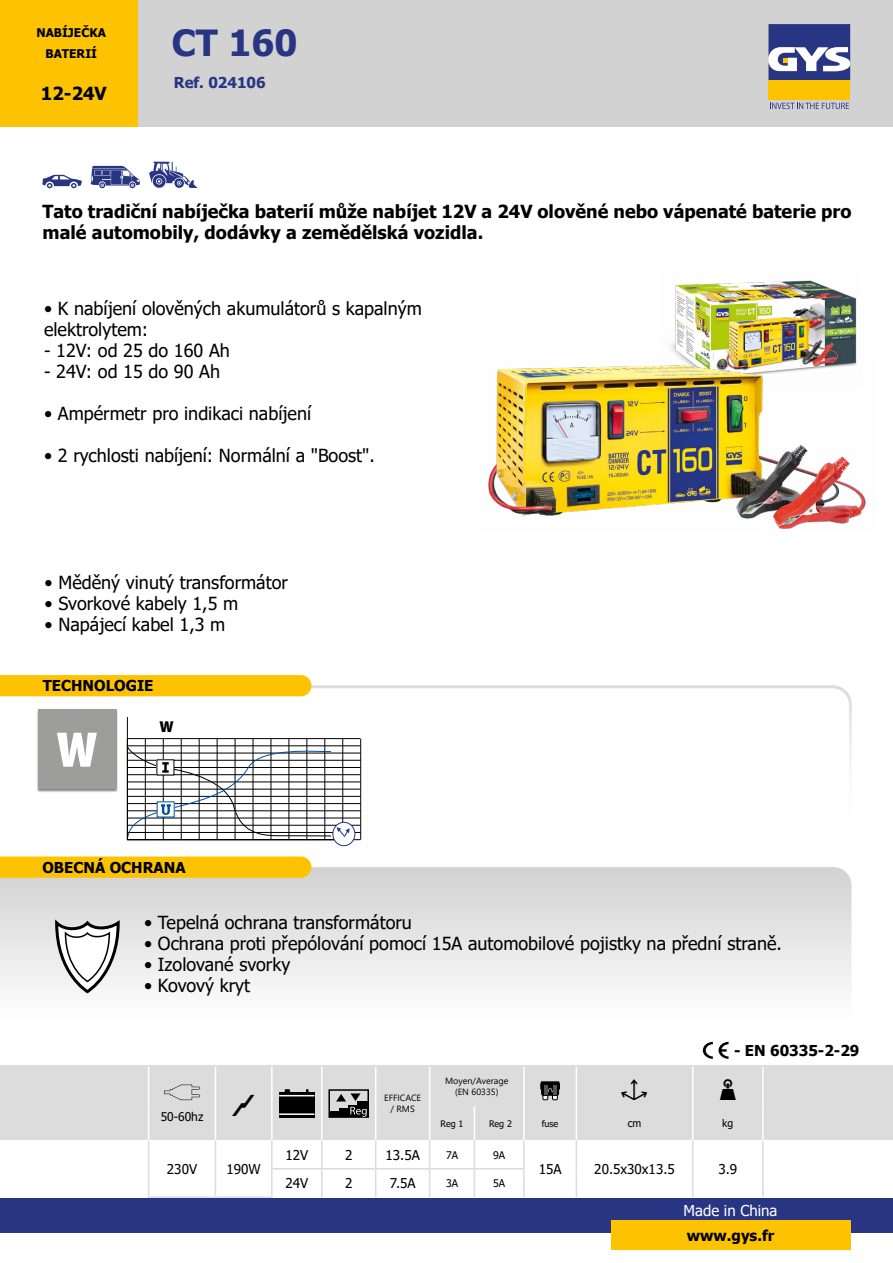
<style>
.page{position:relative;width:893px;height:1263px;background:#fff}
.page>*{position:absolute;margin:0;border:0;box-sizing:border-box;transform-origin:0 0}
.t1{font:900 condensed 50.4px "Myriad Pro";color:#fff;scale:1.18 1}
.t2{font:700 36px "Tahoma";color:#283583}
.t3{font:18px/21px "Tahoma";color:#000}
.t4{font:700 18px/21px "Tahoma";color:#000}
.t5{font:900 15.75px "Myriad Pro";color:#000}
.t6{font:700 15px "Tahoma";color:#000}
.t7{font:15px "Tahoma";color:#fff}
.t8{font:700 15px "Tahoma";color:#283583}
.t9{font:13.5px "Tahoma";color:#000}
.t10{font:700 12px/21px "Tahoma";color:#000;text-align:center}
.t11{font:12px "Tahoma";color:#000}
.t12{font:10.5px "Tahoma";color:#000}
.t13{font:9px/10.8px "Segoe UI";color:#000;text-align:center}
.t14{font:9px "Tahoma";color:#000}
</style>
<div class="page">
<div style="left:0;top:1065px;width:893px;height:75px;background:#dcdcdc"></div>
<div style="left:137px;top:0;width:756px;height:127px;background:#d2d2d2"></div>
<div style="left:0;top:1198px;width:893px;height:34px;background:#283583"></div>
<div style="left:768px;top:81px;width:82px;height:19px;background:#fdc300"></div>
<svg style="left:768px;top:24px;width:82px;height:57px;background:#676ea1"></svg>
<svg style="left:770px;top:103px;width:79px;height:6px"></svg>
<div style="left:0;top:0;width:137px;height:127px;background:#fdc300"></div>
<div style="left:611px;top:1220px;width:239px;height:30px;background:#fdc300"></div>
<svg style="left:0;top:867px;width:851px;height:120px"></svg>
<svg style="left:0;top:685px;width:852px;height:162px"></svg>
<div style="left:0;top:675px;width:311px;height:21px;background:#fdc300"></div>
<svg style="left:0;top:856px;width:311px;height:22px;background:#fcc409"></svg>
<svg style="left:54px;top:916px;width:67px;height:78px"></svg>
<img style="left:670px;top:280px;width:187px;height:75px">
<img style="left:488px;top:355px;width:378px;height:174px">
<hr style="left:215px;top:1067px;width:1px;height:39px;background:#fff">
<hr style="left:271px;top:1067px;width:2px;height:39px;background:#fff">
<hr style="left:321px;top:1067px;width:1px;height:39px;background:#fff">
<hr style="left:375px;top:1067px;width:1px;height:39px;background:#fff">
<hr style="left:429px;top:1067px;width:1px;height:39px;background:#fff">
<hr style="left:523px;top:1067px;width:2px;height:39px;background:#fff">
<hr style="left:576px;top:1067px;width:1px;height:39px;background:#fff">
<hr style="left:692px;top:1067px;width:1px;height:39px;background:#fff">
<hr style="left:215px;top:1106px;width:1px;height:34px;background:#fff">
<hr style="left:271px;top:1106px;width:2px;height:34px;background:#fff">
<hr style="left:321px;top:1106px;width:1px;height:34px;background:#fff">
<hr style="left:375px;top:1106px;width:1px;height:34px;background:#fff">
<hr style="left:429px;top:1106px;width:1px;height:34px;background:#fff">
<hr style="left:474px;top:1106px;width:1px;height:34px;background:#fff">
<hr style="left:523px;top:1106px;width:2px;height:34px;background:#fff">
<hr style="left:576px;top:1106px;width:1px;height:34px;background:#fff">
<hr style="left:692px;top:1106px;width:1px;height:34px;background:#fff">
<svg style="left:148px;top:1140px;width:546px;height:57px"></svg>
<hr style="left:148px;top:1067px;width:1px;height:39px;background:#fff">
<hr style="left:148px;top:1106px;width:1px;height:34px;background:#fff">
<hr style="left:762px;top:1140px;width:2px;height:29px;background:#dcdcdc">
<hr style="left:762px;top:1169px;width:2px;height:28px;background:#dcdcdc">
<hr style="left:762px;top:1067px;width:2px;height:39px;background:#fff">
<hr style="left:762px;top:1106px;width:2px;height:34px;background:#fff">
<hr style="left:216px;top:1196px;width:57px;height:2px;background:#dcdcdc">
<hr style="left:148px;top:1196px;width:68px;height:2px;background:#dcdcdc">
<hr style="left:273px;top:1168px;width:49px;height:1px;background:#dadada">
<hr style="left:322px;top:1168px;width:54px;height:1px;background:#dadada">
<hr style="left:376px;top:1168px;width:53px;height:1px;background:#dadada">
<hr style="left:430px;top:1168px;width:44px;height:1px;background:#dadada">
<hr style="left:474px;top:1168px;width:49px;height:1px;background:#dadada">
<svg style="left:164px;top:1084px;width:36px;height:16px"></svg>
<div style="left:279px;top:1092px;width:35px;height:26px;background:#000"></div>
<hr style="left:279px;top:1113px;width:35px;height:2px;background:#fff">
<hr style="left:279px;top:1095px;width:35px;height:1px;background:#fff">
<svg style="left:284px;top:1089px;width:6px;height:3px"></svg>
<div style="left:328px;top:1089px;width:41px;height:29px;border:2px solid #000"></div>
<div style="left:329px;top:1112px;width:10px;height:5px;background:#000"></div>
<div style="left:339px;top:1108px;width:10px;height:9px;background:#000"></div>
<svg style="left:349px;top:1105px;width:9px;height:11px"></svg>
<div style="left:358px;top:1101px;width:10px;height:16px;background:#000"></div>
<svg style="left:350px;top:1107px;width:17px;height:10px"></svg>
<svg style="left:336px;top:1093px;width:24px;height:8px"></svg>
<svg style="left:541px;top:1081px;width:19px;height:19px"></svg>
<hr style="left:553px;top:1085px;width:4px;height:10px;background:#575756">
<hr style="left:544px;top:1085px;width:4px;height:10px;background:#575756">
<svg style="left:703px;top:1042px;width:26px;height:17px"></svg>
<svg style="left:42px;top:175px;width:40px;height:13px"></svg>
<svg style="left:90px;top:166px;width:50px;height:22px"></svg>
<svg style="left:149px;top:162px;width:49px;height:26px"></svg>
<img style="left:35px;top:708px;width:85px;height:86px">
<div style="left:38px;top:709px;width:78px;height:80px;background:#9d9d9c"></div>
<hr style="left:127px;top:839px;width:233px;height:1px;background:#000">
<hr style="left:127px;top:832px;width:233px;height:1px;background:#000">
<hr style="left:127px;top:825px;width:233px;height:1px;background:#000">
<hr style="left:127px;top:818px;width:233px;height:1px;background:#000">
<hr style="left:127px;top:810px;width:233px;height:1px;background:#000">
<hr style="left:127px;top:803px;width:233px;height:1px;background:#000">
<hr style="left:127px;top:796px;width:233px;height:1px;background:#000">
<hr style="left:127px;top:789px;width:233px;height:1px;background:#000">
<hr style="left:127px;top:782px;width:233px;height:1px;background:#000">
<hr style="left:127px;top:774px;width:233px;height:1px;background:#000">
<hr style="left:127px;top:767px;width:233px;height:1px;background:#000">
<hr style="left:127px;top:760px;width:233px;height:1px;background:#000">
<hr style="left:127px;top:753px;width:233px;height:1px;background:#000">
<hr style="left:127px;top:745px;width:233px;height:1px;background:#000">
<hr style="left:127px;top:738px;width:233px;height:1px;background:#000">
<hr style="left:360px;top:739px;width:1px;height:101px;background:#000">
<svg style="left:333px;top:822px;width:22px;height:24px"></svg>
<div style="left:333px;top:822px;width:22px;height:24px;border:1px solid #283583;border-radius:50%"></div>
<svg style="left:126px;top:717px;width:224px;height:124px"></svg>
<p class="t10" style="left:36px;top:22px;width:71px">NABÍJEČKA<br>BATERIÍ</p>
<p class="t4" style="left:41px;top:83px;width:67px">12-24V</p>
<h2 class="t2" style="left:172px;top:18px;width:127px">CT 160</h2>
<p class="t8" style="left:174px;top:72px;width:93px">Ref. 024106</p>
<p class="t4" style="left:43px;top:202px;width:810px">Tato tradiční nabíječka baterií může nabíjet 12V a 24V olověné nebo vápenaté baterie pro malé automobily, dodávky a zemědělská vozidla.</p>
<p class="t3" style="left:44px;top:299px;width:379px">• K nabíjení olověných akumulátorů s kapalným elektrolytem:</p>
<p class="t3" style="left:44px;top:341px;width:187px">- 12V: od 25 do 160 Ah</p>
<p class="t3" style="left:44px;top:362px;width:178px">- 24V: od 15 do 90 Ah</p>
<p class="t3" style="left:44px;top:404px;width:269px">• Ampérmetr pro indikaci nabíjení</p>
<p class="t3" style="left:44px;top:446px;width:332px">• 2 rychlosti nabíjení: Normální a "Boost".</p>
<p class="t3" style="left:45px;top:573px;width:245px">• Měděný vinutý transformátor</p>
<p class="t3" style="left:45px;top:594px;width:195px">• Svorkové kabely 1,5 m</p>
<p class="t3" style="left:45px;top:615px;width:182px">• Napájecí kabel 1,3 m</p>
<p class="t6" style="left:43px;top:675px;width:112px">TECHNOLOGIE</p>
<h1 class="t1" style="left:56px;top:718px;width:36px">W</h1>
<p class="t5" style="left:159px;top:716px;width:16px">W</p>
<p class="t6" style="left:42px;top:857px;width:145px">OBECNÁ OCHRANA</p>
<p class="t3" style="left:144px;top:913px;width:269px">• Tepelná ochrana transformátoru</p>
<p class="t3" style="left:144px;top:934px;width:639px">• Ochrana proti přepólování pomocí 15A automobilové pojistky na přední straně.</p>
<p class="t3" style="left:144px;top:955px;width:148px">• Izolované svorky</p>
<p class="t3" style="left:144px;top:976px;width:108px">• Kovový kryt</p>
<p class="t11" style="left:161px;top:1109px;width:44px">50-60hz</p>
<p class="t9" style="left:167px;top:1160px;width:32px">230V</p>
<p class="t9" style="left:227px;top:1160px;width:36px">190W</p>
<p class="t13" style="left:384px;top:1092px;width:39px">EFFICACE / RMS</p>
<p class="t13" style="left:445px;top:1075px;width:65px">Moyen/Average (EN 60335)</p>
<p class="t6" style="left:734px;top:1040px;width:127px">- EN 60335-2-29</p>
<p class="t14" style="left:441px;top:1117px;width:24px">Reg 1</p>
<p class="t14" style="left:489px;top:1117px;width:24px">Reg 2</p>
<p class="t14" style="left:542px;top:1117px;width:18px">fuse</p>
<p class="t12" style="left:628px;top:1116px;width:15px">cm</p>
<p class="t12" style="left:722px;top:1116px;width:13px">kg</p>
<p class="t9" style="left:285px;top:1146px;width:24px">12V</p>
<p class="t9" style="left:345px;top:1146px;width:9px">2</p>
<p class="t9" style="left:385px;top:1146px;width:36px">13.5A</p>
<p class="t12" style="left:446px;top:1148px;width:14px">7A</p>
<p class="t12" style="left:493px;top:1148px;width:14px">9A</p>
<p class="t9" style="left:285px;top:1174px;width:24px">24V</p>
<p class="t9" style="left:345px;top:1174px;width:9px">2</p>
<p class="t9" style="left:390px;top:1174px;width:27px">7.5A</p>
<p class="t12" style="left:446px;top:1176px;width:14px">3A</p>
<p class="t12" style="left:493px;top:1176px;width:14px">5A</p>
<p class="t9" style="left:539px;top:1160px;width:24px">15A</p>
<p class="t9" style="left:594px;top:1160px;width:82px">20.5x30x13.5</p>
<p class="t9" style="left:718px;top:1160px;width:20px">3.9</p>
<p class="t7" style="left:684px;top:1200px;width:95px">Made in China</p>
<p class="t6" style="left:687px;top:1225px;width:89px">www.gys.fr</p>
</div>
